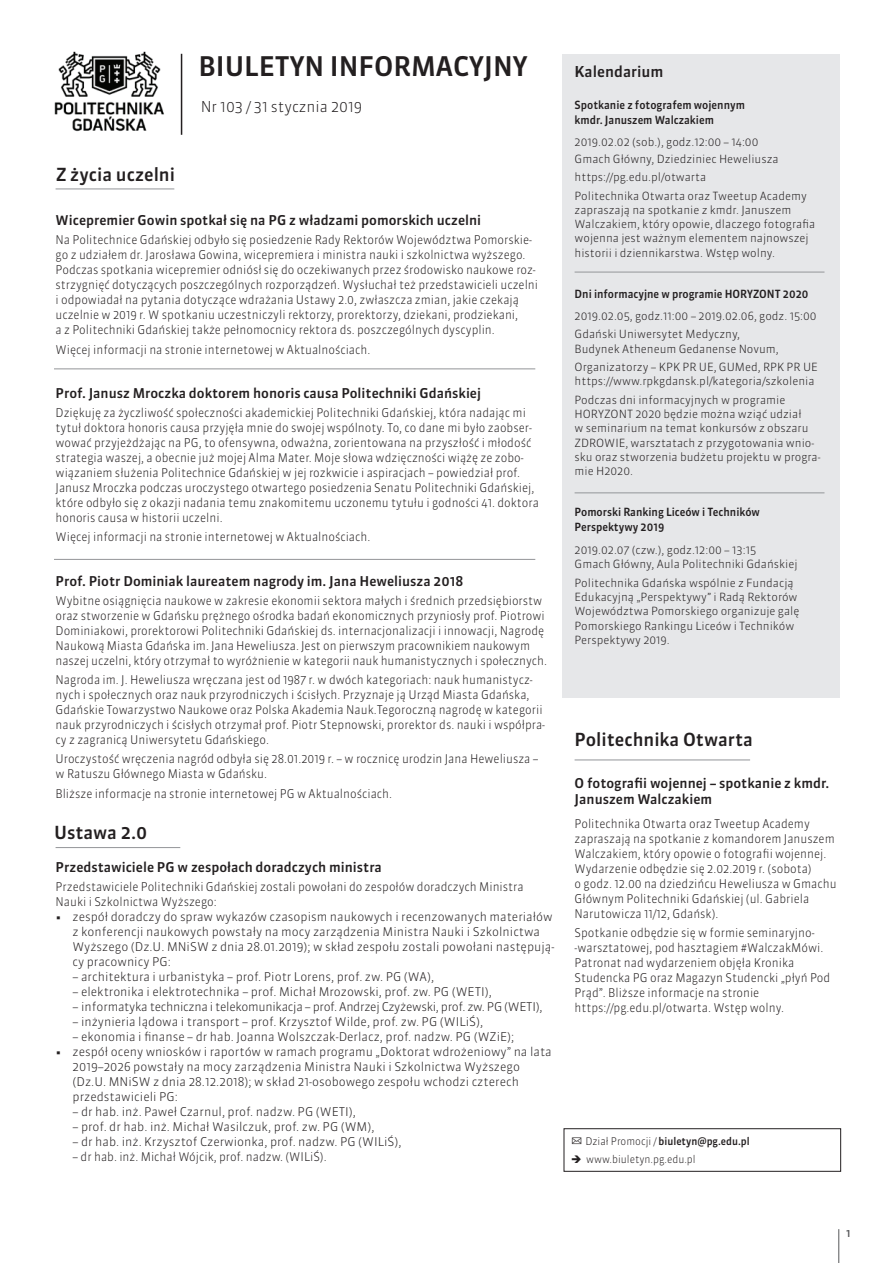
<style>
.page{position:relative;width:893px;height:1263px;background:#fff}
.page>*{position:absolute;margin:0;border:0;box-sizing:border-box;transform-origin:0 0}
.t1{font:500 27px "Sanuk Pro";color:#231f20}
.t2{font:500 18px "Sanuk Pro";color:#231f20}
.t3{font:300 15px "Sanuk Pro";color:#231f20}
.t4{font:500 15px "Sanuk Pro";color:#231f20}
.t5{font:500 13.5px/16.5px "Sanuk Pro";color:#231f20}
.t6{font:300 12px/15px "Sanuk Pro";color:#231f20;scale:.95 1}
.t7{font:300 12px/15px "Sanuk Pro";color:#231f20}
.t8{font:300 12px "Sanuk Pro";letter-spacing:-.025em;color:#231f20}
.t9{font:300 11.25px/14.2px "Sanuk Pro";color:#231f20}
.t10{font:500 11.25px/15px "Sanuk Pro";color:#231f20;scale:.95 1}
.t11{font:500 10.5px "Sanuk Pro";color:#231f20;scale:.95 1}
.t12{font:300 10.5px "Sanuk Pro";color:#231f20;scale:.95 1}
.t13{font:500 10.5px "Sanuk Pro";color:#57585a}
.s1{font-family:"Meiryo";font-weight:400;font-size:12px}
.s2{font-weight:300}
</style>
<div class="page">
<hr style="left:838px;top:1229px;width:1px;height:34px;background:#57585a">
<div style="left:562px;top:54px;width:277px;height:643px;background:#e6e7e9"></div>
<img style="left:54px;top:51px;width:129px;height:84px">
<hr style="left:181px;top:54px;width:1px;height:81px;background:#231f20">
<hr style="left:56px;top:189px;width:118px;height:1px;background:#939598">
<hr style="left:575px;top:272px;width:249px;height:1px;background:#939598">
<hr style="left:54px;top:369px;width:481px;height:1px;background:#939598">
<hr style="left:54px;top:559px;width:481px;height:1px;background:#939598">
<hr style="left:575px;top:493px;width:249px;height:1px;background:#939598">
<div style="left:564px;top:1128px;width:277px;height:43px;border:1px solid #231f20"></div>
<hr style="left:575px;top:759px;width:175px;height:1px;background:#939598">
<hr style="left:56px;top:847px;width:124px;height:1px;background:#939598">
<h2 class="t2" style="left:56px;top:162px;width:120px">Z życia uczelni</h2>
<h1 class="t1" style="left:199px;top:47px;width:331px">BIULETYN INFORMACYJNY</h1>
<p class="t3" style="left:201px;top:96px;width:163px">Nr 103 / 31 stycznia 2019</p>
<p class="t5" style="left:56px;top:212px;width:427px">Wicepremier Gowin spotkał się na PG z władzami pomorskich uczelni</p>
<p class="t6" style="left:56px;top:232px;width:509px">Na Politechnice Gdańskiej odbyło się posiedzenie Rady Rektorów Województwa Pomorskie&shy;go z udziałem dr. Jarosława Gowina, wicepremiera i ministra nauki i szkolnictwa wyższego.<br>Podczas spotkania wicepremier odniósł się do oczekiwanych przez środowisko naukowe roz&shy;strzygnięć dotyczących poszczególnych rozporządzeń. Wysłuchał też przedstawicieli uczelni i odpowiadał na pytania dotyczące wdrażania Ustawy 2.0, zwłaszcza zmian, jakie czekają uczelnie w 2019 r. W spotkaniu uczestniczyli rektorzy, prorektorzy, dziekani, prodziekani,<br>a z Politechniki Gdańskiej także pełnomocnicy rektora ds. poszczególnych dyscyplin.</p>
<p class="t6" style="left:56px;top:341px;width:333px">Więcej informacji na stronie internetowej w Aktualnościach.</p>
<p class="t5" style="left:56px;top:385px;width:427px">Prof. Janusz Mroczka doktorem honoris causa Politechniki Gdańskiej</p>
<p class="t6" style="left:56px;top:405px;width:510px">Dziękuję za życzliwość społeczności akademickiej Politechniki Gdańskiej, która nadając mi tytuł doktora honoris causa przyjęła mnie do swojej wspólnoty. To, co dane mi było zaobser&shy;wować przyjeżdżając na PG, to ofensywna, odważna, zorientowana na przyszłość i młodość strategia waszej, a obecnie już mojej Alma Mater. Moje słowa wdzięczności wiążę ze zobo&shy;wiązaniem służenia Politechnice Gdańskiej w jej rozkwicie i aspiracjach – powiedział prof.<br>Janusz Mroczka podczas uroczystego otwartego posiedzenia Senatu Politechniki Gdańskiej, które odbyło się z okazji nadania temu znakomitemu uczonemu tytułu i godności 41. doktora honoris causa w historii uczelni.</p>
<p class="t6" style="left:56px;top:529px;width:333px">Więcej informacji na stronie internetowej w Aktualnościach.</p>
<p class="t5" style="left:56px;top:572px;width:409px">Prof. Piotr Dominiak laureatem nagrody im. Jana Heweliusza 2018</p>
<p class="t6" style="left:56px;top:593px;width:519px">Wybitne osiągnięcia naukowe w zakresie ekonomii sektora małych i średnich przedsiębiorstw oraz stworzenie w Gdańsku prężnego ośrodka badań ekonomicznych przyniosły prof. Piotrowi Dominiakowi, prorektorowi Politechniki Gdańskiej ds. internacjonalizacji i innowacji, Nagrodę Naukową Miasta Gdańska im. Jana Heweliusza. Jest on pierwszym pracownikiem naukowym naszej uczelni, który otrzymał to wyróżnienie w kategorii nauk humanistycznych i społecznych.</p>
<p class="t6" style="left:56px;top:672px;width:517px">Nagroda im. J. Heweliusza wręczana jest od 1987 r. w dwóch kategoriach: nauk humanistycz&shy;nych i społecznych oraz nauk przyrodniczych i ścisłych. Przyznaje ją Urząd Miasta Gdańska, Gdańskie Towarzystwo Naukowe oraz Polska Akademia Nauk.Tegoroczną nagrodę w kategorii nauk przyrodniczych i ścisłych otrzymał prof. Piotr Stepnowski, prorektor ds. nauki i współpra&shy;cy z zagranicą Uniwersytetu Gdańskiego.</p>
<p class="t6" style="left:56px;top:751px;width:510px">Uroczystość wręczenia nagród odbyła się 28.01.2019 r. – w rocznicę urodzin Jana Heweliusza – w Ratuszu Głównego Miasta w Gdańsku.</p>
<p class="t6" style="left:56px;top:785px;width:356px">Bliższe informacje na stronie internetowej PG w Aktualnościach.</p>
<h2 class="t2" style="left:54px;top:820px;width:95px">Ustawa 2.0</h2>
<p class="t5" style="left:56px;top:858px;width:328px">Przedstawiciele PG w zespołach doradczych ministra</p>
<p class="t6" style="left:56px;top:878px;width:494px">Przedstawiciele Politechniki Gdańskiej zostali powołani do zespołów doradczych Ministra<br>Nauki i Szkolnictwa Wyższego:</p>
<p class="t7" style="left:73px;top:908px;width:483px;text-indent:-17px">• zespół doradczy do spraw wykazów czasopism naukowych i recenzowanych materiałów z konferencji naukowych powstały na mocy zarządzenia Ministra Nauki i Szkolnictwa Wyższego (Dz.U. MNiSW z dnia 28.01.2019); w skład zespołu zostali powołani następują&shy;cy pracownicy PG:</p>
<p class="t7" style="left:73px;top:968px;width:363px">– architektura i urbanistyka – prof. Piotr Lorens, prof. zw. PG (WA),</p>
<p class="t7" style="left:73px;top:983px;width:421px">– elektronika i elektrotechnika – prof. Michał Mrozowski, prof. zw. PG (WETI),</p>
<p class="t8" style="left:73px;top:998px;width:471px">– informatyka techniczna i telekomunikacja – prof. Andrzej Czyżewski, prof. zw. PG (WETI),</p>
<p class="t7" style="left:73px;top:1013px;width:412px">– inżynieria lądowa i transport – prof. Krzysztof Wilde, prof. zw. PG (WILiŚ),</p>
<p class="t7" style="left:73px;top:1028px;width:443px">– ekonomia i finanse – dr hab. Joanna Wolszczak-Derlacz, prof. nadzw. PG (WZiE);</p>
<p class="t7" style="left:73px;top:1043px;width:481px;text-indent:-17px">• zespół oceny wniosków i raportów w ramach programu „Doktorat wdrożeniowy” na lata 2019–2026 powstały na mocy zarządzenia Ministra Nauki i Szkolnictwa Wyższego (Dz.U. MNiSW z dnia 28.12.2018); w skład 21-osobowego zespołu wchodzi czterech przedstawicieli PG:</p>
<p class="t7" style="left:73px;top:1103px;width:285px">– dr hab. inż. Paweł Czarnul, prof. nadzw. PG (WETI),</p>
<p class="t7" style="left:73px;top:1118px;width:303px">– prof. dr hab. inż. Michał Wasilczuk, prof. zw. PG (WM),</p>
<p class="t7" style="left:73px;top:1133px;width:330px">– dr hab. inż. Krzysztof Czerwionka, prof. nadzw. PG (WILiŚ),</p>
<p class="t6" style="left:73px;top:1148px;width:269px">– dr hab. inż. Michał Wójcik, prof. nadzw. (WILiŚ).</p>
<p class="t4" style="left:575px;top:61px;width:91px">Kalendarium</p>
<p class="t10" style="left:575px;top:97px;width:181px">Spotkanie z fotografem wojennym kmdr. Januszem Walczakiem</p>
<p class="t9" style="left:575px;top:132px;width:234px;line-height:18px">2019.02.02 (sob.), godz.12:00 – 14:00<br>Gmach Główny, Dziedziniec Heweliusza https://pg.edu.pl/otwarta<br>Politechnika Otwarta oraz Tweetup Academy</p>
<p class="t9" style="left:575px;top:202px;width:242px">zapraszają na spotkanie z kmdr. Januszem Walczakiem, który opowie, dlaczego fotografia wojenna jest ważnym elementem najnowszej historii i dziennikarstwa. Wstęp wolny.</p>
<p class="t10" style="left:575px;top:286px;width:248px">Dni informacyjne w programie HORYZONT 2020</p>
<p class="t9" style="left:575px;top:306px;width:244px;line-height:18.5px">2019.02.05, godz.11:00 – 2019.02.06, godz. 15:00<br>Gdański Uniwersytet Medyczny,</p>
<p class="t9" style="left:575px;top:339px;width:245px;line-height:18.5px">Budynek Atheneum Gedanense Novum,<br>Organizatorzy – KPK PR UE, GUMed, RPK PR UE</p>
<p class="t9" style="left:575px;top:372px;width:241px;line-height:18.5px">https://www.rpkgdansk.pl/kategoria/szkolenia<br>Podczas dni informacyjnych w programie</p>
<p class="t9" style="left:575px;top:407px;width:247px">HORYZONT 2020 będzie można wziąć udział<br>w seminarium na temat konkursów z obszaru ZDROWIE, warsztatach z przygotowania wnio&shy;sku oraz stworzenia budżetu projektu w progra&shy;mie H2020.</p>
<p class="t10" style="left:575px;top:505px;width:197px">Pomorski Ranking Liceów i Techników<br>Perspektywy 2019</p>
<p class="t9" style="left:575px;top:542px;width:225px">2019.02.07 (czw.), godz.12:00 – 13:15<br>Gmach Główny, Aula Politechniki Gdańskiej</p>
<p class="t9" style="left:575px;top:575px;width:226px">Politechnika Gdańska wspólnie z Fundacją Edukacyjną „Perspektywy” i Radą Rektorów Województwa Pomorskiego organizuje galę Pomorskiego Rankingu Liceów i Techników Perspektywy 2019.</p>
<h2 class="t2" style="left:575px;top:727px;width:180px">Politechnika Otwarta</h2>
<p class="t5" style="left:575px;top:774px;width:256px">O fotografii wojennej – spotkanie z kmdr.<br>Januszem Walczakiem</p>
<p class="t6" style="left:575px;top:815px;width:277px">Politechnika Otwarta oraz Tweetup Academy zapraszają na spotkanie z komandorem Januszem Walczakiem, który opowie o fotografii wojennej.<br>Wydarzenie odbędzie się 2.02.2019 r. (sobota)<br>o godz. 12.00 na dziedzińcu Heweliusza w Gmachu Głównym Politechniki Gdańskiej (ul. Gabriela Narutowicza 11/12, Gdańsk).</p>
<p class="t6" style="left:575px;top:924px;width:271px">Spotkanie odbędzie się w formie seminaryjno--warsztatowej, pod hasztagiem #WalczakMówi.<br>Patronat nad wydarzeniem objęła Kronika Studencka PG oraz Magazyn Studencki „płyń Pod Prąd”. Bliższe informacje na stronie https://pg.edu.pl/otwarta. Wstęp wolny.</p>
<p class="t11" style="left:571px;top:1134px;width:189px"><span class="s1">✉</span> <span class="s2">Dział Promocji /</span> biuletyn@pg.edu.pl</p>
<p class="t12" style="left:571px;top:1151px;width:132px">➔ www.biuletyn.pg.edu.pl</p>
<p class="t13" style="left:846px;top:1225px;width:6px">1</p>
</div>
